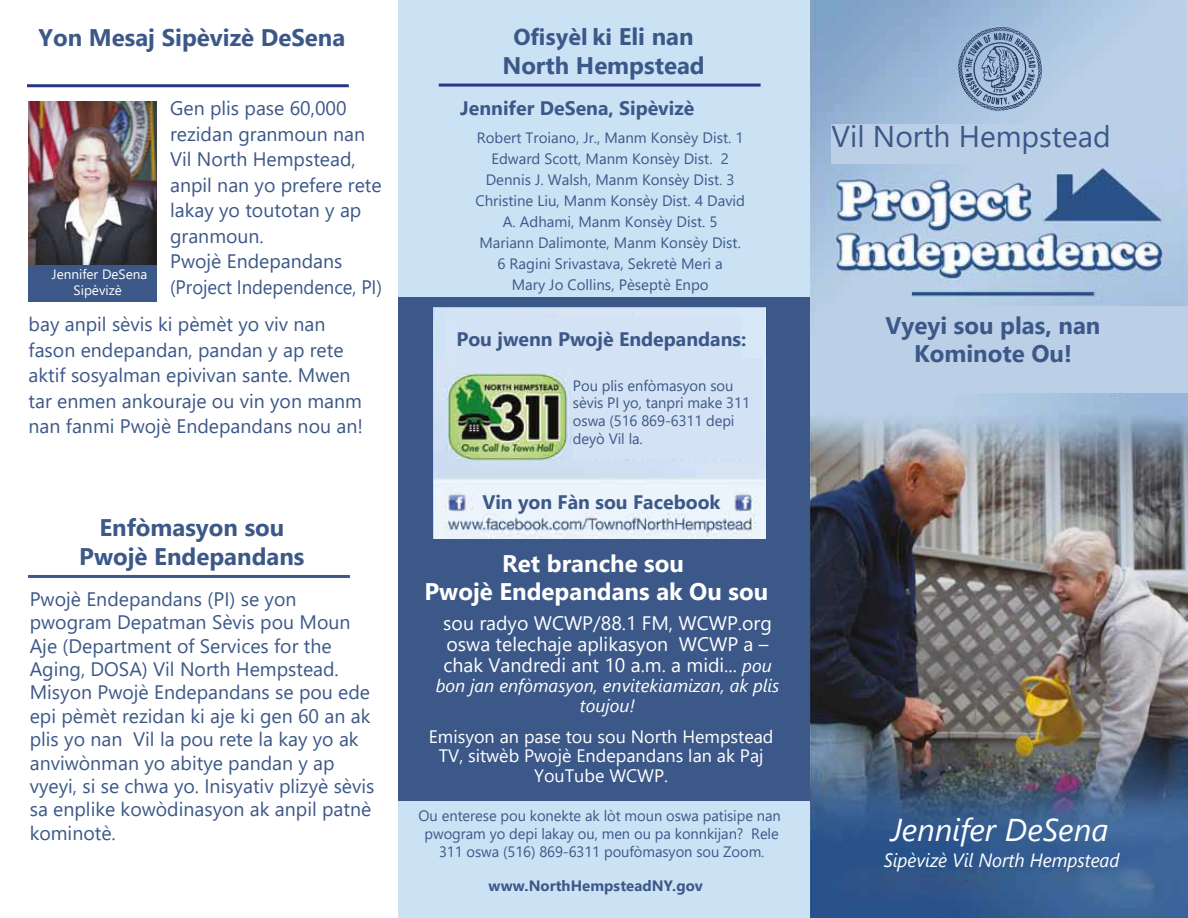
<style>
.page{position:relative;width:1188px;height:918px;background:#fff}
.page>*{position:absolute;margin:0;border:0;box-sizing:border-box;transform-origin:0 0}
.t1{font:italic 31.5px "Segoe UI";color:#fff}
.t2{font:30px "Segoe UI";color:#3c5888}
.t3{font:700 24px/28.8px "Segoe UI";color:#3c5888;text-align:center}
.t4{font:700 24px/28.8px "Segoe UI";color:#fff;text-align:center}
.t5{font:700 24px "Myriad Pro";color:#3c5888}
.t6{font:19.5px/25.5px "Segoe UI";color:#3c5888}
.t7{font:19.5px/21.3px "Segoe UI";color:#fff}
.t8{font:700 19.5px "Segoe UI";color:#3c5888}
.t9{font:italic 19.2px "Segoe UI";color:#fff;scale:.96 1}
.t10{font:18px/19.5px "Segoe UI";color:#fff;text-align:center}
.t11{font:italic 18px/19.8px "Segoe UI";color:#fff;text-align:center}
.t12{font:15px/21.1px "Segoe UI";color:#3c5888;text-align:center}
.t13{font:700 15px "Segoe UI";letter-spacing:.005em;color:#3c5888}
.t14{font:13.5px/16.2px "Segoe UI";color:#fff;text-align:center}
.s1{font-family:"Segoe UI"}
.s2{font-style:italic;font-size:18px}
</style>
<div class="page">
<img style="left:810px;top:1px;width:378px;height:917px">
<img style="left:28px;top:101px;width:129px;height:164px">
<div style="left:28px;top:265px;width:129px;height:37px;background:#3c5888"></div>
<hr style="left:27px;top:84px;width:322px;height:3px;background:#283583">
<hr style="left:28px;top:575px;width:322px;height:3px;background:#3c5888">
<svg style="left:958px;top:27px;width:84px;height:84px;background:#859ebd"></svg>
<div style="left:398px;top:0;width:412px;height:298px;background:#cbe2f5"></div>
<div style="left:398px;top:620px;width:412px;height:298px;background:#cbe2f5"></div>
<div style="left:398px;top:297px;width:412px;height:503px;background:#3c5888"></div>
<hr style="left:439px;top:84px;width:322px;height:3px;background:#283583">
<img style="left:434px;top:309px;width:331px;height:230px">
<hr style="left:434px;top:308px;width:331px;height:1px;background:#aecae9">
<div style="left:458px;top:316px;width:283px;height:54px;background:#d3e2f4"></div>
<div style="left:573px;top:358px;width:189px;height:101px;background:#d3e2f4"></div>
<div style="left:473px;top:488px;width:261px;height:25px;background:#ecf4fb"></div>
<div style="left:852px;top:307px;width:336px;height:86px;background:#bbd0e7"></div>
<div style="left:832px;top:124px;width:335px;height:40px;background:#bbd0e7"></div>
<p class="t3" style="left:39px;top:21px;width:308px">Yon Mesaj Sipèvizè DeSena</p>
<p class="t6" style="left:170px;top:94px;width:214px">Gen plis pase 60,000 rezidan granmoun nan<br>Vil North Hempstead, anpil nan yo prefere rete lakay yo toutotan y ap granmoun.<br>Pwojè Endepandans (Project Independence, PI)</p>
<p class="t6" style="left:29px;top:310px;width:336px">bay anpil sèvis ki pèmèt yo viv nan fason endepandan, pandan y ap rete aktif sosyalman epivivan sante. Mwen tar enmen ankouraje ou vin yon manm nan fanmi Pwojè Endepandans nou an!</p>
<p class="t14" style="left:52px;top:265px;width:97px">Jennifer DeSena<br>Sipèvizè</p>
<p class="t3" style="left:79px;top:512px;width:227px">Enfòmasyon sou<br>Pwojè Endepandans</p>
<p class="t6" style="left:30px;top:585px;width:346px;line-height:23.4px">Pwojè Endepandans (PI) se yon pwogram Depatman Sèvis pou Moun Aje (Department of Services for the Aging, DOSA) Vil North Hempstead.<br>Misyon Pwojè Endepandans se pou ede epi pèmèt rezidan ki aje ki gen 60 an ak plis yo nan Vil la pou rete la kay yo ak anviwònman yo abitye pandan y ap vyeyi, si se chwa yo. Inisyativ plizyè sèvis sa enplike kowòdinasyon ak anpil patnè kominotè.</p>
<p class="t5" style="left:513px;top:21px;width:182px">Ofisyèl ki <span class="s1">El</span><span class="s1">i nan</span></p>
<p class="t3" style="left:502px;top:49px;width:204px">North Hempstead</p>
<p class="t8" style="left:460px;top:90px;width:236px">Jennifer DeSena, Sipèvizè</p>
<p class="t12" style="left:475px;top:126px;width:271px">Robert Troiano, Jr., Manm Konsèy Dist. 1<br>Edward Scott, Manm Konsèy Dist. 2<br>Dennis J. Walsh, Manm Konsèy Dist. 3<br>Christine Liu, Manm Konsèy Dist. 4 David A. Adhami, Manm Konsèy Dist. 5<br>Mariann Dalimonte, Manm Konsèy Dist.<br>6 Ragini Srivastava, Sekretè Meri a<br>Mary Jo Collins, Pèseptè Enpo</p>
<p class="t8" style="left:456px;top:320px;width:292px">Pou jwenn Pwojè Endepandans:</p>
<p class="t12" style="left:573px;top:375px;width:178px;line-height:17.7px;text-align:left">Pou plis enfòmasyon sou sèvis PI yo, tanpri make 311 oswa (516 869-6311 depi deyò Vil la.</p>
<p class="t8" style="left:482px;top:483px;width:240px">Vin yon Fàn sou Facebook</p>
<p class="t4" style="left:424px;top:547px;width:345px">Ret branche sou<br>Pwojè Endepandans ak Ou sou</p>
<p class="t7" style="left:443px;top:610px;width:330px">sou radyo WCWP/88.1 FM, WCWP.org oswa telechaje aplikasyon WCWP a – chak Vandredi ant 10 a.m. a midi... <span class="s2">pou</span></p>
<p class="t11" style="left:436px;top:673px;width:345px">bon jan enfòmasyon, envitekiamizan, ak plis toujou!</p>
<p class="t10" style="left:429px;top:725px;width:346px">Emisyon an pase tou sou North Hempstead<br>TV, sitwèb Pwojè Endepandans lan ak Paj<br>YouTube WCWP.</p>
<p class="t12" style="left:419px;top:805px;width:364px;line-height:18px">Ou enterese pou konekte ak lòt moun oswa patisipe nan pwogram yo depi lakay ou, men ou pa konnkijan? Rele<br>311 oswa (516) 869-6311 poufòmasyon sou Zoom.</p>
<p class="t13" style="left:489px;top:871px;width:216px">www.NorthHempsteadNY.gov</p>
<h2 class="t2" style="left:832px;top:108px;width:281px">Vil North Hempstead</h2>
<p class="t3" style="left:886px;top:309px;width:216px">Vyeyi sou plas, nan<br>Kominote Ou!</p>
<h1 class="t1" style="left:891px;top:800px;width:219px">Jennifer DeSena</h1>
<p class="t9" style="left:884px;top:842px;width:247px">Sipèvizè Vil North Hempstead</p>
</div>
